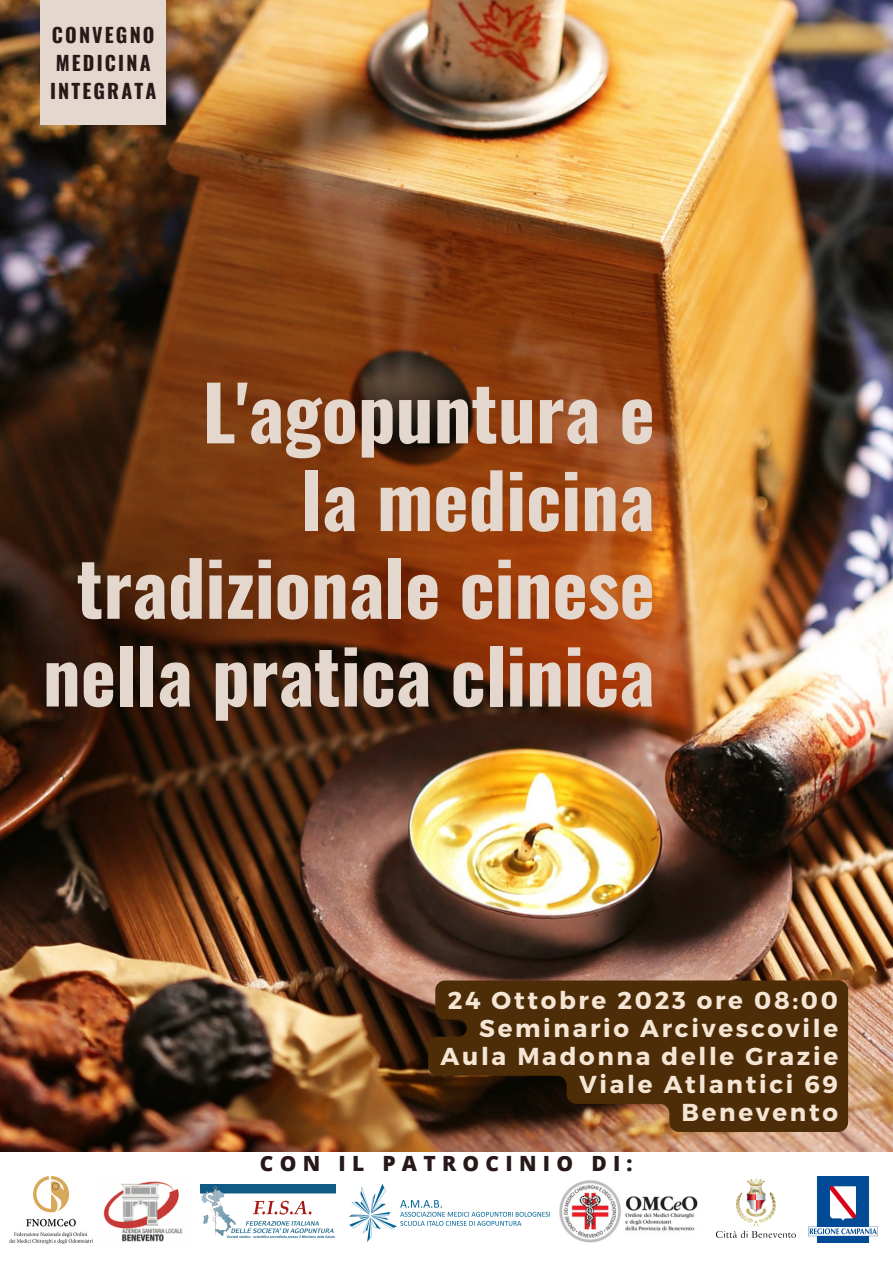
<style>
.page{position:relative;width:893px;height:1264px;background:#fff}
.page>*{position:absolute;margin:0;border:0;box-sizing:border-box;transform-origin:0 0}
.t1{font:700 75px/87.8px "Oswald";color:#e3d7ce;text-align:right}
.t2{font:700 24.45px/28px "Montserrat";letter-spacing:.11em;color:#f4e5d4;text-align:right}
.t3{font:800 21px "Open Sans";letter-spacing:.3em;color:#261918}
.t4{font:700 19.8px/28px "Oswald";letter-spacing:.11em;color:#261918}
</style>
<div class="page">
<img style="left:0;top:0;width:892px;height:1151px">
<div style="left:41px;top:0;width:125px;height:125px;background:#e3d7ce"></div>
<img style="left:559px;top:1180px;width:139px;height:63px">
<img style="left:808px;top:1176px;width:69px;height:66px">
<img style="left:715px;top:1178px;width:81px;height:60px">
<img style="left:9px;top:1176px;width:83px;height:68px">
<img style="left:349px;top:1184px;width:200px;height:57px">
<img style="left:200px;top:1184px;width:135px;height:55px">
<img style="left:103px;top:1181px;width:80px;height:61px">
<svg style="left:428px;top:980px;width:420px;height:151px;background:#4b2b0b"></svg>
<p class="t4" style="left:50px;top:20px;width:108px">CONVEGNO<br>MEDICINA<br>INTEGRATA</p>
<h1 class="t1" style="left:43px;top:365px;width:613px">L'agopuntura e<br>la medicina tradizionale cinese nella pratica clinica</h1>
<p class="t2" style="left:440px;top:985px;width:399px">24 Ottobre 2023 ore 08:00<br>Seminario Arcivescovile<br>Aula Madonna delle Grazie<br>Viale Atlantici 69<br>Benevento</p>
<p class="t3" style="left:260px;top:1148px;width:374px">CON IL PATROCINIO DI:</p>
</div>
